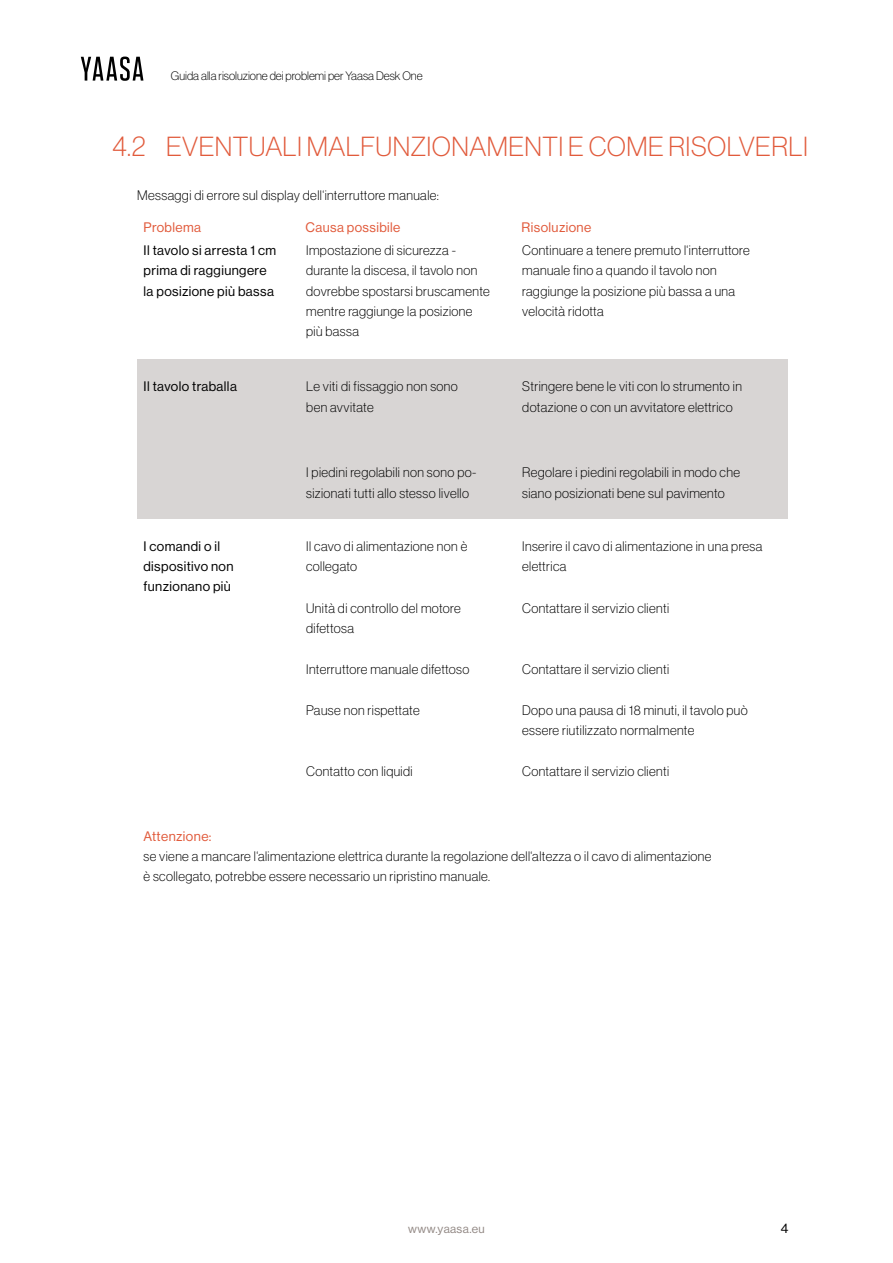
<style>
.page{position:relative;width:893px;height:1263px;background:#fff}
.page>*{position:absolute;margin:0;border:0;box-sizing:border-box;transform-origin:0 0}
.t1{font:100 27px "Haas Grot Disp 35";letter-spacing:.015em;color:#e15b3c}
.t2{font:100 13.5px/20.2px "Haas Grot Disp 35";letter-spacing:.03em;color:#000}
.t3{font:13.5px/20.2px "Haas Grot Disp 55 Roman";letter-spacing:.03em;color:#000}
.t4{font:13.5px "Haas Grot Disp 55 Roman";letter-spacing:.03em;color:#e15b3c}
.t5{font:100 12px "Haas Grot Disp 35";color:#000}
.t6{font:12px "Haas Grot Disp 55 Roman";letter-spacing:.03em;color:#928884}
</style>
<div class="page">
<svg style="left:81px;top:57px;width:62px;height:24px"></svg>
<div style="left:137px;top:359px;width:650px;height:160px;background:#d8d5d4"></div>
<p class="t5" style="left:171px;top:69px;width:253px">Guida alla risoluzione dei problemi per Yaasa Desk One</p>
<h1 class="t1" style="left:112px;top:131px;width:697px">4.2 EVENTUALI MALFUNZIONAMENTI E COME RISOLVERLI</h1>
<p class="t2" style="left:137px;top:185px;width:303px">Messaggi di errore sul display dell‘interruttore manuale:</p>
<p class="t4" style="left:143px;top:220px;width:59px">Problema</p>
<p class="t4" style="left:305px;top:220px;width:96px">Causa possibile</p>
<p class="t4" style="left:521px;top:220px;width:71px">Risoluzione</p>
<p class="t3" style="left:144px;top:240px;width:134px">Il tavolo si arresta 1 cm prima di raggiungere la posizione più bassa</p>
<p class="t2" style="left:306px;top:240px;width:185px">Impostazione di sicurezza - durante la discesa, il tavolo non dovrebbe spostarsi bruscamente mentre raggiunge la posizione più bassa</p>
<p class="t2" style="left:522px;top:240px;width:229px">Continuare a tenere premuto l‘interruttore manuale fino a quando il tavolo non raggiunge la posizione più bassa a una velocità ridotta</p>
<p class="t3" style="left:144px;top:377px;width:95px">Il tavolo traballa</p>
<p class="t2" style="left:306px;top:376px;width:153px">Le viti di fissaggio non sono ben avvitate</p>
<p class="t2" style="left:306px;top:462px;width:172px">I piedini regolabili non sono po&shy;sizionati tutti allo stesso livello</p>
<p class="t2" style="left:522px;top:376px;width:221px">Stringere bene le viti con lo strumento in dotazione o con un avvitatore elettrico</p>
<p class="t2" style="left:522px;top:462px;width:219px">Regolare i piedini regolabili in modo che siano posizionati bene sul pavimento</p>
<p class="t3" style="left:143px;top:536px;width:92px">I comandi o il dispositivo non funzionano più</p>
<p class="t2" style="left:306px;top:536px;width:163px">Il cavo di alimentazione non è collegato</p>
<p class="t2" style="left:306px;top:598px;width:156px">Unità di controllo del motore difettosa</p>
<p class="t2" style="left:522px;top:598px;width:148px">Contattare il servizio clienti</p>
<p class="t2" style="left:522px;top:536px;width:242px">Inserire il cavo di alimentazione in una presa elettrica</p>
<p class="t2" style="left:306px;top:659px;width:165px">Interruttore manuale difettoso</p>
<p class="t2" style="left:306px;top:700px;width:115px">Pause non rispettate</p>
<p class="t2" style="left:306px;top:761px;width:108px">Contatto con liquidi</p>
<p class="t2" style="left:522px;top:659px;width:148px">Contattare il servizio clienti</p>
<p class="t2" style="left:522px;top:700px;width:227px">Dopo una pausa di 18 minuti, il tavolo può essere riutilizzato normalmente</p>
<p class="t2" style="left:522px;top:761px;width:148px">Contattare il servizio clienti</p>
<p class="t4" style="left:143px;top:828px;width:70px">Attenzione:</p>
<p class="t2" style="left:143px;top:846px;width:570px">se viene a mancare l‘alimentazione elettrica durante la regolazione dell‘altezza o il cavo di alimentazione è scollegato, potrebbe essere necessario un ripristino manuale.</p>
<p class="t6" style="left:408px;top:1222px;width:78px">www.yaasa.eu</p>
<p class="t3" style="left:781px;top:1218px;width:9px">4</p>
</div>
